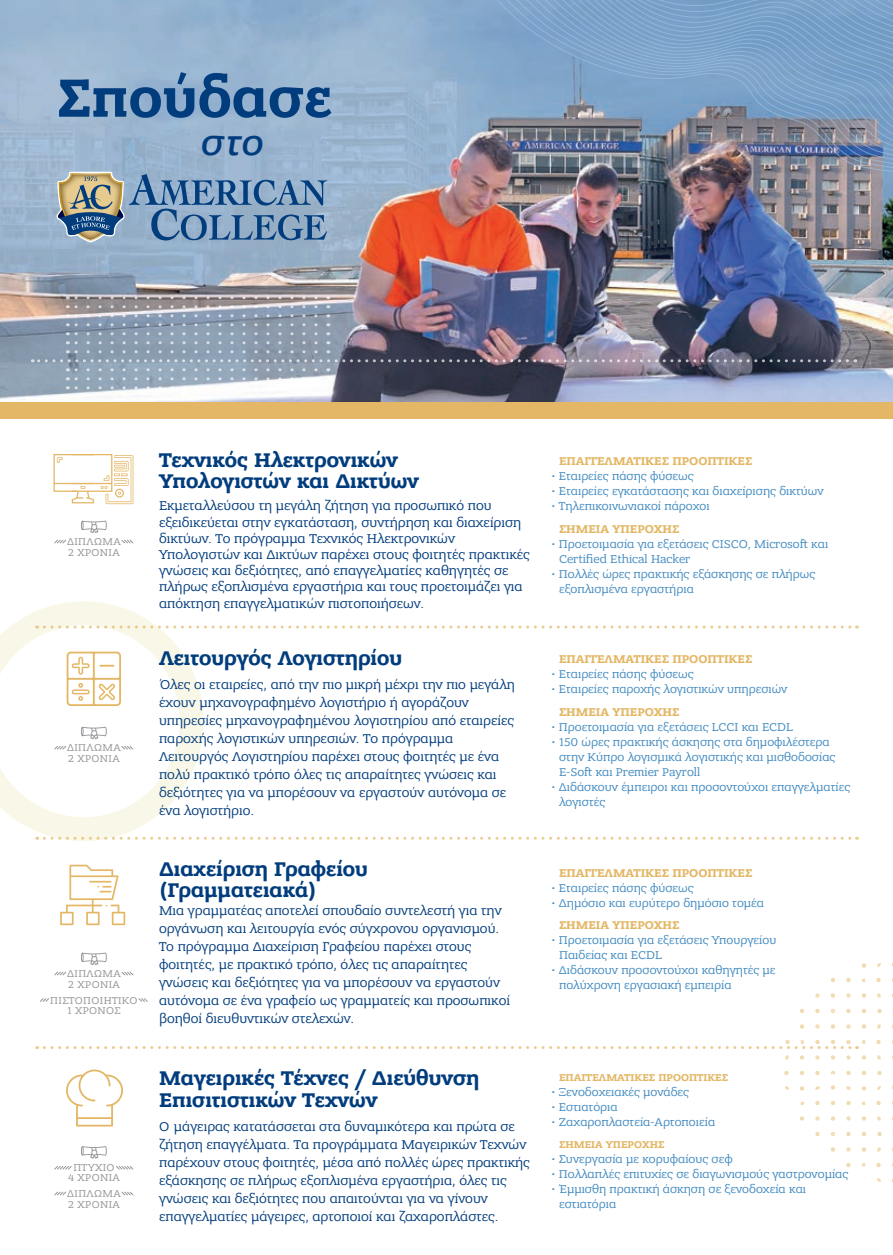
<style>
.page{position:relative;width:893px;height:1255px;background:#fff}
.page>*{position:absolute;margin:0;border:0;box-sizing:border-box;transform-origin:0 0}
.t1{font:700 57px "Bandera Pro";letter-spacing:.01em;color:#013c7d}
.t2{font:italic 500 37.5px "Bandera Pro";color:#013c7d}
.t3{font:700 21px/21.6px "Bandera Pro";color:#013c7d}
.t4{font:13.5px/18px "Bandera Pro";color:#013c7d}
.t5{font:12px/15px "Bandera Pro";color:#418ac0}
.t6{font:700 12px "Bandera Pro";color:#e3b765}
.t7{font:10.5px/10.5px "Bandera Pro";letter-spacing:.035em;color:#939598}
.t8{font:700 10.5px "Bandera Pro";color:#e3b765}
</style>
<div class="page">
<img style="left:0;top:0;width:893px;height:402px">
<svg style="left:481px;top:157px;width:412px;height:4px;background:#81828a"></svg>
<svg style="left:481px;top:145px;width:412px;height:3px"></svg>
<svg style="left:481px;top:142px;width:412px;height:3px"></svg>
<svg style="left:481px;top:139px;width:412px;height:3px"></svg>
<svg style="left:481px;top:134px;width:412px;height:3px"></svg>
<svg style="left:481px;top:131px;width:412px;height:3px"></svg>
<svg style="left:481px;top:128px;width:412px;height:3px"></svg>
<svg style="left:481px;top:125px;width:412px;height:3px"></svg>
<svg style="left:481px;top:122px;width:412px;height:3px"></svg>
<svg style="left:481px;top:119px;width:412px;height:3px"></svg>
<svg style="left:481px;top:114px;width:412px;height:3px"></svg>
<svg style="left:481px;top:111px;width:412px;height:3px"></svg>
<svg style="left:481px;top:108px;width:412px;height:3px"></svg>
<svg style="left:481px;top:0;width:412px;height:108px;background:#7ea4ca"></svg>
<svg style="left:30px;top:170px;width:297px;height:75px;background:#819bb4"></svg>
<svg style="left:60px;top:864px;width:65px;height:61px"></svg>
<svg style="left:54px;top:1191px;width:12px;height:4px"></svg>
<svg style="left:121px;top:1191px;width:12px;height:4px"></svg>
<svg style="left:81px;top:520px;width:26px;height:13px"></svg>
<svg style="left:54px;top:539px;width:12px;height:4px"></svg>
<svg style="left:121px;top:539px;width:12px;height:4px"></svg>
<svg style="left:53px;top:454px;width:80px;height:50px"></svg>
<div style="left:0;top:402px;width:893px;height:16px;background:#e3b765"></div>
<svg style="left:0;top:601px;width:204px;height:240px"></svg>
<svg style="left:67px;top:296px;width:249px;height:3px"></svg>
<svg style="left:67px;top:305px;width:249px;height:3px"></svg>
<svg style="left:67px;top:314px;width:249px;height:3px"></svg>
<svg style="left:67px;top:323px;width:249px;height:3px"></svg>
<svg style="left:67px;top:332px;width:249px;height:3px"></svg>
<svg style="left:67px;top:341px;width:249px;height:3px"></svg>
<svg style="left:67px;top:350px;width:249px;height:3px"></svg>
<svg style="left:32px;top:359px;width:815px;height:3px;background:#8b8e9c"></svg>
<svg style="left:67px;top:368px;width:249px;height:3px"></svg>
<svg style="left:67px;top:377px;width:249px;height:3px"></svg>
<svg style="left:67px;top:386px;width:249px;height:3px"></svg>
<svg style="left:44px;top:625px;width:813px;height:3px"></svg>
<svg style="left:44px;top:836px;width:813px;height:3px"></svg>
<svg style="left:37px;top:952px;width:856px;height:230px"></svg>
<h1 class="t1" style="left:56px;top:62px;width:277px">Σπούδασε</h1>
<h2 class="t2" style="left:201px;top:120px;width:64px">στο</h2>
<p class="t7" style="left:67px;top:536px;width:55px">∆ΙΠΛΩΜΑ<br>2 ΧΡΟΝΙΑ</p>
<p class="t7" style="left:67px;top:742px;width:55px">∆ΙΠΛΩΜΑ<br>2 ΧΡΟΝΙΑ</p>
<p class="t7" style="left:67px;top:968px;width:55px">∆ΙΠΛΩΜΑ<br>2 ΧΡΟΝΙΑ</p>
<p class="t7" style="left:50px;top:995px;width:89px;text-align:center">ΠΙΣΤΟΠΟΙΗΤΙΚΟ<br>1 ΧΡΟΝΟΣ</p>
<p class="t7" style="left:68px;top:1162px;width:53px;text-align:center">ΠΤΥΧΙΟ<br>4 ΧΡΟΝΙΑ</p>
<p class="t7" style="left:67px;top:1188px;width:55px">∆ΙΠΛΩΜΑ<br>2 ΧΡΟΝΙΑ</p>
<h3 class="t3" style="left:159px;top:449px;width:261px">Τεχνικός Ηλεκτρονικών<br>Υπολογιστών και ∆ικτύων</h3>
<p class="t4" style="left:159px;top:498px;width:372px;line-height:16.2px">Εκµεταλλεύσου τη µεγάλη ζήτηση για προσωπικό που εξειδικεύεται στην εγκατάσταση, συντήρηση και διαχείριση δικτύων. Το πρόγραµµα Τεχνικός Ηλεκτρονικών Υπολογιστών και ∆ικτύων παρέχει στους φοιτητές πρακτικές γνώσεις και δεξιότητες, από επαγγελµατίες καθηγητές σε πλήρως εξοπλισµένα εργαστήρια και τους προετοιµάζει για απόκτηση επαγγελµατικών πιστοποιήσεων.</p>
<h3 class="t3" style="left:159px;top:647px;width:245px">Λειτουργός Λογιστηρίου</h3>
<p class="t4" style="left:159px;top:675px;width:357px">Όλες οι εταιρείες, από την πιο µικρή µέχρι την πιο µεγάλη έχουν µηχανογραφηµένο λογιστήριο ή αγοράζουν υπηρεσίες µηχανογραφηµένου λογιστηρίου από εταιρείες παροχής λογιστικών υπηρεσιών. Το πρόγραµµα Λειτουργός Λογιστηρίου παρέχει στους φοιτητές µε ένα πολύ πρακτικό τρόπο όλες τις απαραίτητες γνώσεις και δεξιότητες για να µπορέσουν να εργαστούν αυτόνοµα σε ένα λογιστήριο.</p>
<h3 class="t3" style="left:159px;top:858px;width:210px">∆ιαχείριση Γραφείου (Γραµµατειακά)</h3>
<p class="t4" style="left:159px;top:902px;width:353px">Μια γραµµατέας αποτελεί σπουδαίο συντελεστή για την οργάνωση και λειτουργία ενός σύγχρονου οργανισµού.<br>Το πρόγραµµα ∆ιαχείριση Γραφείου παρέχει στους φοιτητές, µε πρακτικό τρόπο, όλες τις απαραίτητες γνώσεις και δεξιότητες για να µπορέσουν να εργαστούν αυτόνοµα σε ένα γραφείο ως γραµµατείς και προσωπικοί βοηθοί διευθυντικών στελεχών.</p>
<h3 class="t3" style="left:159px;top:1067px;width:322px">Μαγειρικές Τέχνες / ∆ιεύθυνση<br>Επισιτιστικών Τεχνών</h3>
<p class="t4" style="left:159px;top:1117px;width:372px">Ο µάγειρας κατατάσσεται στα δυναµικότερα και πρώτα σε ζήτηση επαγγέλµατα. Τα προγράµµατα Μαγειρικών Τεχνών παρέχουν στους φοιτητές, µέσα από πολλές ώρες πρακτικής εξάσκησης σε πλήρως εξοπλισµένα εργαστήρια, όλες τις γνώσεις και δεξιότητες που απαιτούνται για να γίνουν επαγγελµατίες µάγειρες, αρτοποιοί και ζαχαροπλάστες.</p>
<p class="t6" style="left:559px;top:453px;width:195px">ΕΠΑΓΓΕΛΜΑΤΙΚΕΣ ΠΡΟΟΠΤΙΚΕΣ</p>
<p class="t5" style="left:552px;top:468px;width:143px">• Εταιρείες πάσης φύσεως</p>
<p class="t5" style="left:552px;top:483px;width:273px">• Εταιρείες εγκατάστασης και διαχείρισης δικτύων</p>
<p class="t5" style="left:552px;top:498px;width:160px">• Τηλεπικοινωνιακοί πάροχοι</p>
<p class="t6" style="left:559px;top:521px;width:122px">ΣΗΜΕΙΑ ΥΠΕΡΟΧΗΣ</p>
<p class="t5" style="left:559px;top:536px;width:271px;text-indent:-8px">• Προετοιµασία για εξετάσεις CISCO, Microso και<br>Certified Ethical Hacker</p>
<p class="t5" style="left:559px;top:566px;width:258px;text-indent:-8px">• Πολλές ώρες πρακτικής εξάσκησης σε πλήρως εξοπλισµένα εργαστήρια</p>
<p class="t6" style="left:559px;top:652px;width:195px">ΕΠΑΓΓΕΛΜΑΤΙΚΕΣ ΠΡΟΟΠΤΙΚΕΣ</p>
<p class="t5" style="left:552px;top:667px;width:143px">• Εταιρείες πάσης φύσεως</p>
<p class="t5" style="left:552px;top:682px;width:237px">• Εταιρείες παροχής λογιστικών υπηρεσιών</p>
<p class="t6" style="left:559px;top:704px;width:122px">ΣΗΜΕΙΑ ΥΠΕΡΟΧΗΣ</p>
<p class="t5" style="left:552px;top:719px;width:243px">• Προετοιµασία για εξετάσεις LCCI και ECDL</p>
<p class="t5" style="left:559px;top:734px;width:278px;text-indent:-8px">• 150 ώρες πρακτικής άσκησης στα δηµοφιλέστερα στην Κύπρο λογισµικά λογιστικής και µισθοδοσίας<br>E-So και Premier Payroll</p>
<p class="t5" style="left:559px;top:779px;width:293px;text-indent:-8px">• ∆ιδάσκουν έµπειροι και προσοντούχοι επαγγελµατίες λογιστές</p>
<p class="t6" style="left:559px;top:865px;width:195px">ΕΠΑΓΓΕΛΜΑΤΙΚΕΣ ΠΡΟΟΠΤΙΚΕΣ</p>
<p class="t5" style="left:552px;top:880px;width:143px">• Εταιρείες πάσης φύσεως</p>
<p class="t5" style="left:552px;top:895px;width:214px">• ∆ηµόσιο και ευρύτερο δηµόσιο τοµέα</p>
<p class="t6" style="left:559px;top:917px;width:122px">ΣΗΜΕΙΑ ΥΠΕΡΟΧΗΣ</p>
<p class="t5" style="left:559px;top:933px;width:219px;text-indent:-8px">• Προετοιµασία για εξετάσεις Υπουργείου<br>Παιδείας και ECDL</p>
<p class="t5" style="left:559px;top:963px;width:218px;text-indent:-8px">• ∆ιδάσκουν προσοντούχοι καθηγητές µε πολύχρονη εργασιακή εµπειρία</p>
<p class="t8" style="left:559px;top:1070px;width:171px">ΕΠΑΓΓΕΛΜΑΤΙΚΕΣ ΠΡΟΟΠΤΙΚΕΣ</p>
<p class="t5" style="left:552px;top:1084px;width:139px">• Ξενοδοχειακές µονάδες</p>
<p class="t5" style="left:552px;top:1099px;width:68px">• Εστιατόρια</p>
<p class="t5" style="left:552px;top:1114px;width:165px">• Ζαχαροπλαστεία-Αρτοποιεία</p>
<p class="t8" style="left:559px;top:1138px;width:107px">ΣΗΜΕΙΑ ΥΠΕΡΟΧΗΣ</p>
<p class="t5" style="left:552px;top:1151px;width:183px">• Συνεργασία µε κορυφαίους σεφ</p>
<p class="t5" style="left:552px;top:1166px;width:298px">• Πολλαπλές επιτυχίες σε διαγωνισµούς γαστρονοµίας</p>
<p class="t5" style="left:559px;top:1181px;width:249px;text-indent:-8px">• Έµµισθη πρακτική άσκηση σε ξενοδοχεία και εστιατόρια</p>
</div>
